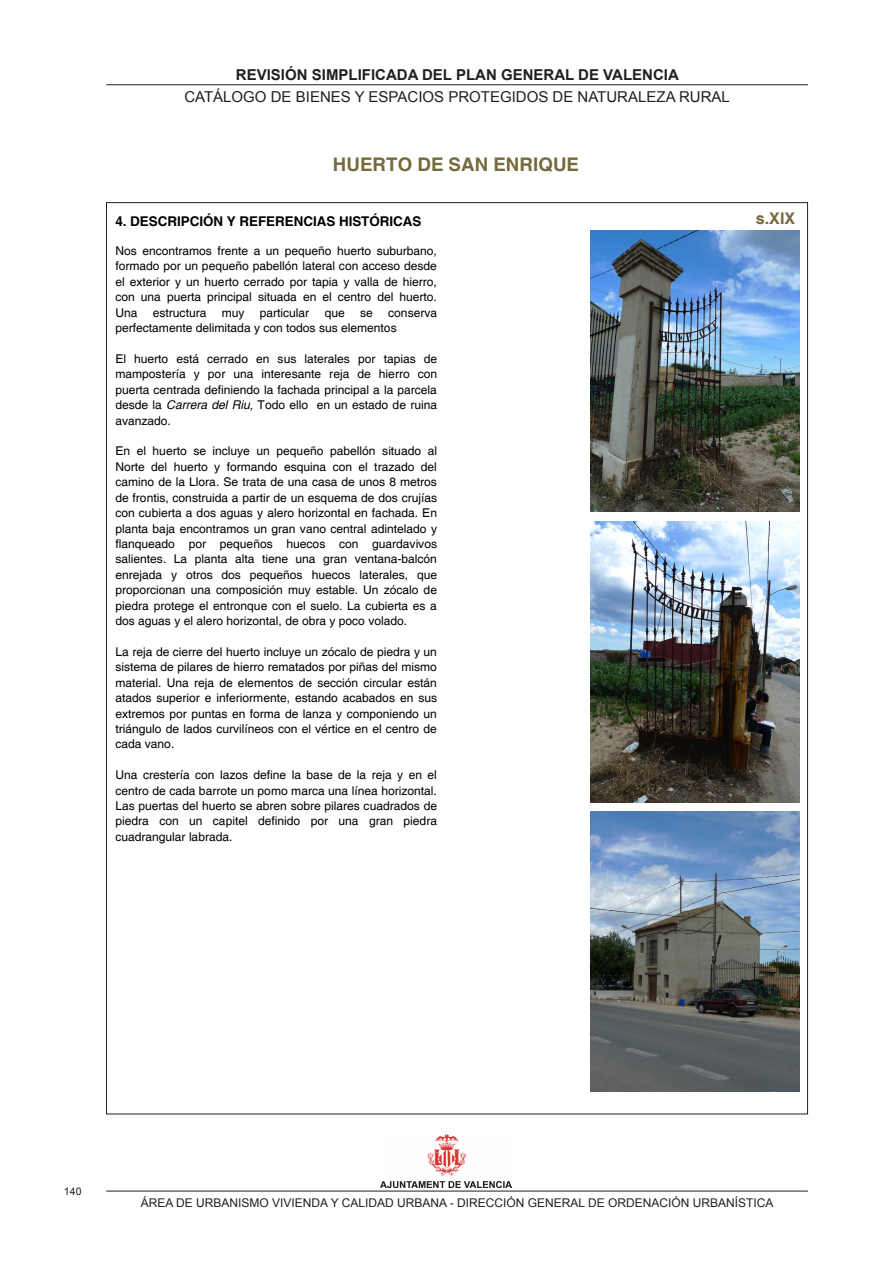
<style>
.page{position:relative;width:893px;height:1263px;background:#fff}
.page>*{position:absolute;margin:0;border:0;box-sizing:border-box;transform-origin:0 0}
.t1{font:700 18.75px "Helvetica";letter-spacing:.005em;color:#766a3d}
.t2{font:700 16.05px "Helvetica";color:#766a3d}
.t3{font:15px "Arial";color:#231f20}
.t4{font:700 15px "Arial";color:#231f20}
.t5{font:700 13.5px "Helvetica";letter-spacing:-.005em;color:#000}
.t6{font:12px/15.5px "Helvetica";color:#000;text-align:justify}
.t7{font:12px "Arial";color:#231f20}
.t8{font:10.5px "Arial";color:#231f20}
.s1{font-style:italic}
</style>
<div class="page">
<hr style="left:106px;top:84px;width:702px;height:1px;background:#231f20">
<img style="left:381px;top:1134px;width:130px;height:53px">
<hr style="left:106px;top:1191px;width:702px;height:1px;background:#231f20">
<img style="left:590px;top:231px;width:209px;height:280px">
<img style="left:590px;top:811px;width:209px;height:280px">
<img style="left:590px;top:522px;width:209px;height:280px">
<p class="t4" style="left:236px;top:65px;width:444px">REVISIÓN SIMPLIFICADA DEL PLAN GENERAL DE VALENCIA</p>
<p class="t3" style="left:184px;top:87px;width:547px">CATÁLOGO DE BIENES Y ESPACIOS PROTEGIDOS DE NATURALEZA RURAL</p>
<p class="t1" style="left:333px;top:153px;width:248px">HUERTO DE SAN ENRIQUE</p>
<p class="t5" style="left:115px;top:213px;width:308px">4. DESCRIPCIÓN Y REFERENCIAS HISTÓRICAS</p>
<p class="t6" style="left:115px;top:244px;width:323px">Nos encontramos frente a un pequeño huerto suburbano, formado por un pequeño pabellón lateral con acceso desde el exterior y un huerto cerrado por tapia y valla de hierro, con una puerta principal situada en el centro del huerto.<br>Una</p>
<p class="t6" style="left:153px;top:305px;width:55px">estructura</p>
<p class="t6" style="left:222px;top:305px;width:24px">muy</p>
<p class="t6" style="left:260px;top:305px;width:51px">particular</p>
<p class="t6" style="left:325px;top:305px;width:22px">que</p>
<p class="t6" style="left:360px;top:305px;width:14px">se</p>
<p class="t6" style="left:115px;top:305px;width:323px;text-indent:273px">conserva perfectamente delimitada y con todos sus elementos</p>
<p class="t6" style="left:115px;top:351px;width:323px">El huerto está cerrado en sus laterales por tapias de mampostería y por una interesante reja de hierro con puerta centrada definiendo la fachada principal a la parcela desde la <span class="s1">Carrera del Riu,</span> Todo ello en un estado de ruina avanzado.</p>
<p class="t6" style="left:115px;top:444px;width:323px">En el huerto se incluye un pequeño pabellón situado al Norte del huerto y formando esquina con el trazado del camino de la Llora. Se trata de una casa de unos 8 metros de frontis, construida a partir de un esquema de dos crujías con cubierta a dos aguas y alero horizontal en fachada. En planta baja encontramos un gran vano central adintelado y flanqueado por pequeños huecos con guardavivos salientes. La planta alta tiene una gran ventana-balcón enrejada y otros dos pequeños huecos laterales, que proporcionan una composición muy estable. Un zócalo de piedra protege el entronque con el suelo. La cubierta es a dos aguas y el alero horizontal, de obra y poco volado.</p>
<p class="t6" style="left:115px;top:644px;width:323px">La reja de cierre del huerto incluye un zócalo de piedra y un sistema de pilares de hierro rematados por piñas del mismo material. Una reja de elementos de sección circular están atados superior e inferiormente, estando acabados en sus extremos por puntas en forma de lanza y componiendo un triángulo de lados curvilíneos con el vértice en el centro de cada vano.</p>
<p class="t6" style="left:115px;top:768px;width:323px">Una crestería con lazos define la base de la reja y en el centro de cada barrote un pomo marca una línea horizontal.<br>Las puertas del huerto se abren sobre pilares cuadrados de piedra con un capitel definido por una gran piedra cuadrangular labrada.</p>
<p class="t2" style="left:756px;top:209px;width:41px">s.XIX</p>
<p class="t8" style="left:64px;top:1185px;width:19px">140</p>
<p class="t7" style="left:141px;top:1195px;width:634px">ÁREA DE URBANISMO VIVIENDA Y CALIDAD URBANA - DIRECCIÓN GENERAL DE ORDENACIÓN URBANÍSTICA</p>
</div>
